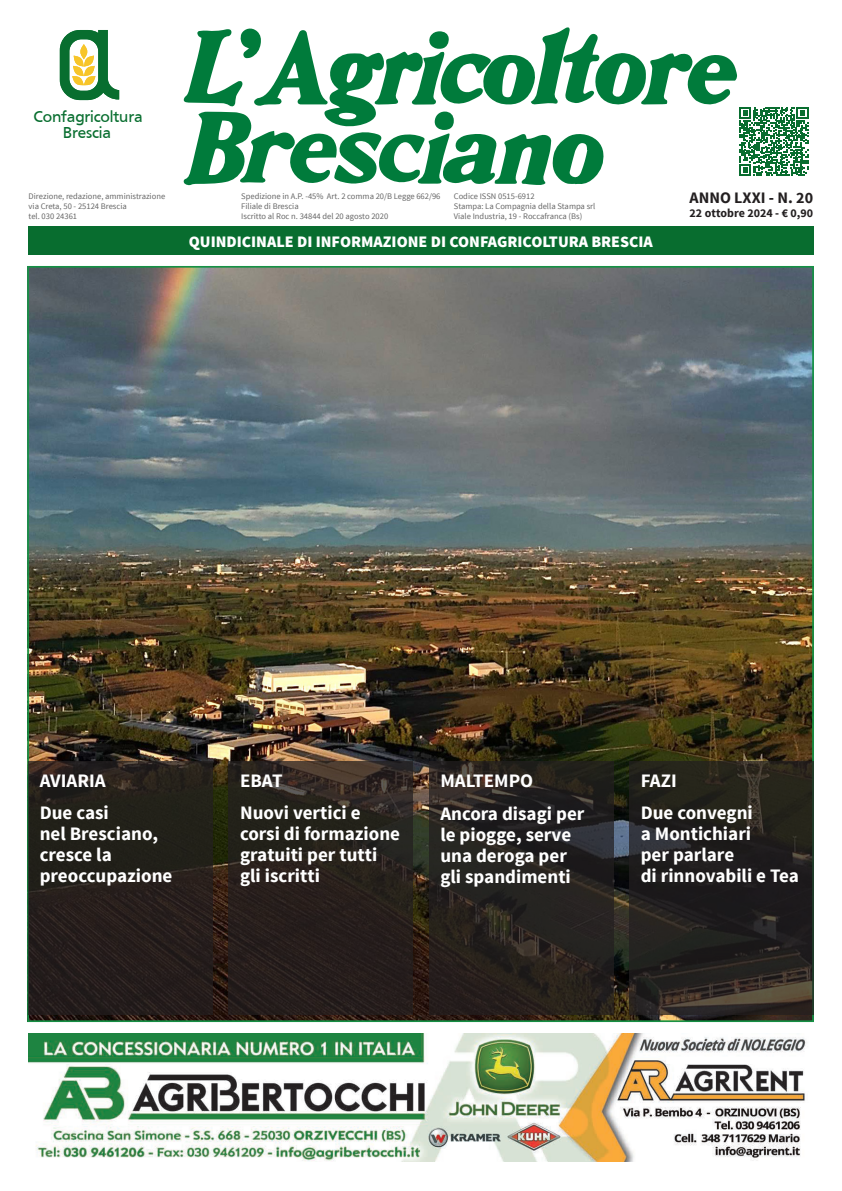
<style>
.page{position:relative;width:842px;height:1191px;background:#fff}
.page>*{position:absolute;margin:0;border:0;box-sizing:border-box;transform-origin:0 0}
.Descrizione_Sommario_Cop{font:700 19px/21px "Source Sans Pro";color:#fff}
.t1{font:16.3px/16.3px "Frutiger";letter-spacing:-.01em;color:#086e2f;text-align:center}
.Testo_fascia_testata{font:900 16px "Source Sans Pro";color:#fff}
.t2{font:700 16px "Source Sans Pro";color:#231f20}
.t3{font:700 12px "Source Sans Pro";color:#231f20}
.indirizzi_testata{font:8.5px "Source Sans Pro";color:#666}
.indirizzi_testata_grassetto{font:8.5px "Source Sans Pro";color:#666}
</style>
<div class="page">
<img style="left:27px;top:266px;width:787px;height:756px">
<div style="left:28px;top:227px;width:785px;height:28px;background:#086d2f"></div>
<svg style="left:60px;top:30px;width:59px;height:70px"></svg>
<svg style="left:183px;top:27px;width:625px;height:159px"></svg>
<div style="left:429px;top:761px;width:184px;height:254px;background:#231f20"></div>
<svg style="left:629px;top:761px;width:185px;height:253px;background:#25231f"></svg>
<div style="left:28px;top:761px;width:185px;height:253px;background:#231f20"></div>
<div style="left:229px;top:761px;width:184px;height:253px;background:#231f20"></div>
<img style="left:28px;top:1033px;width:778px;height:128px">
<p class="t1" style="left:33px;top:108px;width:111px">Confagricoltura<br>Brescia</p>
<p class="indirizzi_testata" style="left:29px;top:191px;width:138px">Direzione, redazione, amministrazione</p>
<p class="indirizzi_testata" style="left:29px;top:201px;width:100px">via Creta, 50 - 25124 Brescia</p>
<p class="indirizzi_testata" style="left:29px;top:211px;width:50px">tel. 030 24361</p>
<p class="indirizzi_testata" style="left:241px;top:191px;width:201px">Spedizione in A.P. -45% Art. 2 comma 20/B Legge 662/96</p>
<p class="indirizzi_testata" style="left:241px;top:201px;width:59px">Filiale di Brescia</p>
<p class="indirizzi_testata" style="left:241px;top:211px;width:148px">Iscritto al Roc n. 34844 del 20 agosto 2020</p>
<p class="indirizzi_testata_grassetto" style="left:454px;top:191px;width:82px">Codice ISSN 0515-6912</p>
<p class="indirizzi_testata_grassetto" style="left:454px;top:201px;width:143px">Stampa: La Compagnia della Stampa srl</p>
<p class="indirizzi_testata" style="left:454px;top:211px;width:130px">Viale Industria, 19 - Roccafranca (Bs)</p>
<p class="Testo_fascia_testata" style="left:189px;top:231px;width:466px">QUINDICINALE DI INFORMAZIONE DI CONFAGRICOLTURA BRESCIA</p>
<p class="t2" style="left:689px;top:187px;width:125px">ANNO LXXI - N. 20</p>
<p class="t3" style="left:690px;top:205px;width:125px">22 ottobre 2024 - € 0,90</p>
<p class="Descrizione_Sommario_Cop" style="left:40px;top:770px;width:68px">AVIARIA</p>
<p class="Descrizione_Sommario_Cop" style="left:40px;top:803px;width:134px">Due casi<br>nel Bresciano, cresce la preoccupazione</p>
<p class="Descrizione_Sommario_Cop" style="left:240px;top:771px;width:44px">EBAT</p>
<p class="Descrizione_Sommario_Cop" style="left:240px;top:803px;width:162px">Nuovi vertici e corsi di formazione gratuiti per tutti gli iscritti</p>
<p class="Descrizione_Sommario_Cop" style="left:440px;top:771px;width:94px">MALTEMPO</p>
<p class="Descrizione_Sommario_Cop" style="left:440px;top:803px;width:146px">Ancora disagi per le piogge, serve una deroga per gli spandimenti</p>
<p class="Descrizione_Sommario_Cop" style="left:641px;top:771px;width:38px">FAZI</p>
<p class="Descrizione_Sommario_Cop" style="left:641px;top:803px;width:160px">Due convegni<br>a Montichiari<br>per parlare<br>di rinnovabili e Tea</p>
</div>
